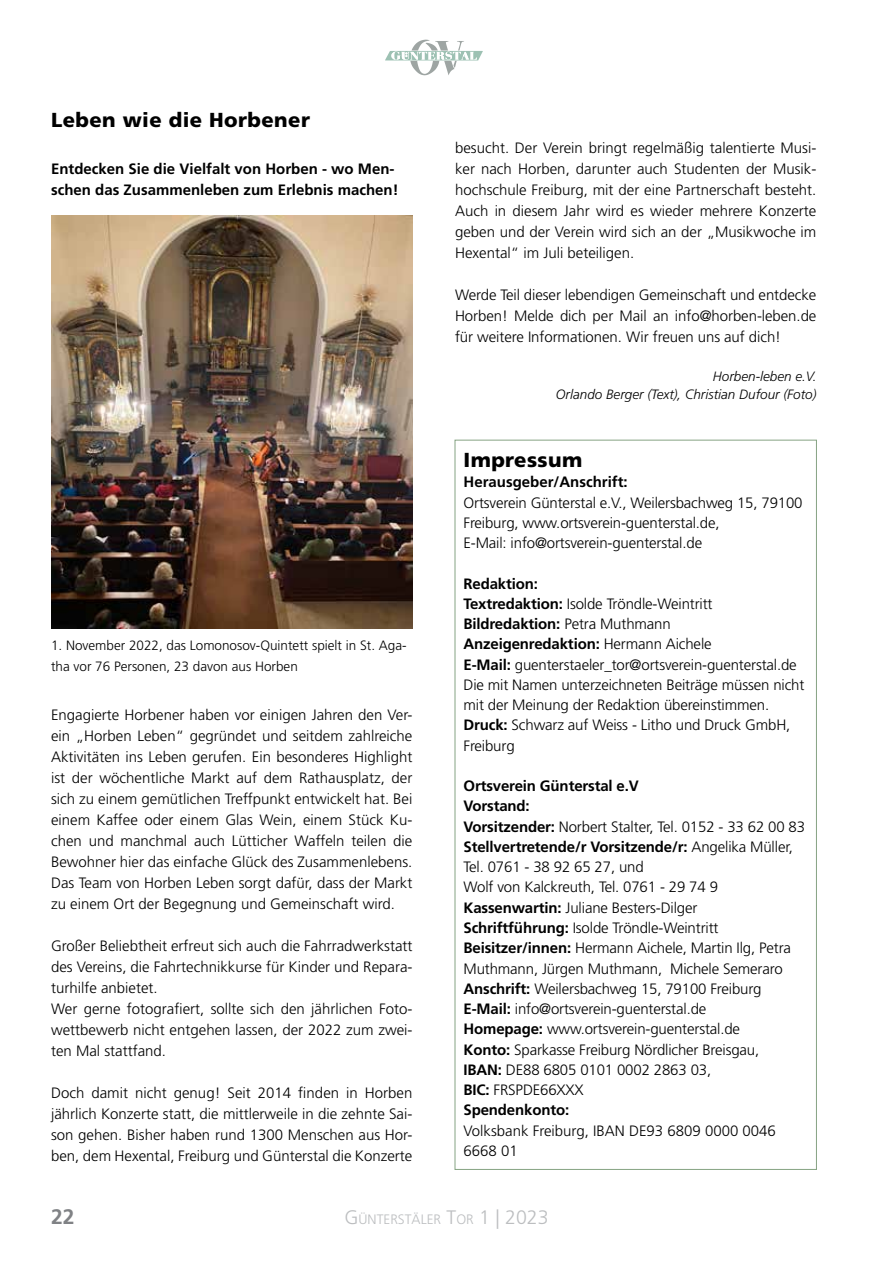
<style>
.page{position:relative;width:893px;height:1263px;background:#fff}
.page>*{position:absolute;margin:0;border:0;box-sizing:border-box;transform-origin:0 0}
.t1{font:700 21px "Frutiger LT";color:#808285}
.t2{font:900 20.25px "Frutiger LT";letter-spacing:.02em;color:#000}
.t3{font:300 15px/20.2px "Frutiger LT";letter-spacing:-.01em;color:#000}
.t4{font:700 15px/21px "Frutiger LT";color:#000}
.t5{font:300 13.65px "Frutiger LT";color:#bcbec0}
.t6{font:300 13.5px/21px "Frutiger LT";color:#000}
.t7{font:italic 300 13.5px/18px "Frutiger LT";color:#000;text-align:right}
.s1{font-weight:700}
.s2{font-size:19.5px}
</style>
<div class="page">
<svg style="left:385px;top:40px;width:98px;height:36px"></svg>
<img style="left:51px;top:215px;width:361px;height:413px">
<h2 class="t2" style="left:51px;top:107px;width:260px">Leben wie die Horbener</h2>
<p class="t4" style="left:51px;top:158px;width:349px">Entdecken Sie die Vielfalt von Horben - wo Men&shy;schen das Zusammenleben zum Erlebnis machen!</p>
<p class="t6" style="left:51px;top:635px;width:357px">1. November 2022, das Lomonosov-Quintett spielt in St. Aga&shy;tha vor 76 Personen, 23 davon aus Horben</p>
<p class="t3" style="left:51px;top:704px;width:363px;line-height:21px;text-align:justify">Engagierte Horbener haben vor einigen Jahren den Ver&shy;ein „Horben Leben“ gegründet und seitdem zahlreiche Aktivitäten ins Leben gerufen. Ein besonderes Highlight ist der wöchentliche Markt auf dem Rathausplatz, der sich zu einem gemütlichen Treffpunkt entwickelt hat. Bei einem Kaffee oder einem Glas Wein, einem Stück Ku&shy;chen und manchmal auch Lütticher Waffeln teilen die Bewohner hier das einfache Glück des Zusammenlebens.<br>Das Team von Horben Leben sorgt dafür, dass der Markt zu einem Ort der Begegnung und Gemeinschaft wird.</p>
<p class="t3" style="left:51px;top:935px;width:363px;line-height:21px">Großer Beliebtheit erfreut sich auch die Fahrradwerkstatt des Vereins, die Fahrtechnikkurse für Kinder und Repara&shy;turhilfe anbietet.<br>Wer gerne fotografiert, sollte sich den jährlichen Foto&shy;wettbewerb nicht entgehen lassen, der 2022 zum zwei&shy;ten Mal stattfand.</p>
<p class="t3" style="left:51px;top:1082px;width:363px;line-height:21px;text-align:justify">Doch damit nicht genug! Seit 2014 finden in Horben jährlich Konzerte statt, die mittlerweile in die zehnte Sai&shy;son gehen. Bisher haben rund 1300 Menschen aus Hor&shy;ben, dem Hexental, Freiburg und Günterstal die Konzerte</p>
<p class="t3" style="left:455px;top:137px;width:363px;line-height:21px;text-align:justify">besucht. Der Verein bringt regelmäßig talentierte Musi&shy;ker nach Horben, darunter auch Studenten der Musik&shy;hochschule Freiburg, mit der eine Partnerschaft besteht.<br>Auch in diesem Jahr wird es wieder mehrere Konzerte geben und der Verein wird sich an der „Musikwoche im Hexental“ im Juli beteiligen.</p>
<p class="t3" style="left:455px;top:284px;width:363px;line-height:21px;text-align:justify">Werde Teil dieser lebendigen Gemeinschaft und entdecke Horben! Melde dich per Mail an info@horben-leben.de für weitere Informationen. Wir freuen uns auf dich!</p>
<p class="t7" style="left:556px;top:367px;width:262px">Horben-leben e.V.<br>Orlando Berger (Text), Christian Dufour (Foto)</p>
<h2 class="t2" style="left:463px;top:448px;width:120px">Impressum</h2>
<p class="t4" style="left:463px;top:472px;width:166px">Herausgeber/Anschrift:</p>
<p class="t3" style="left:463px;top:493px;width:341px">Ortsverein Günterstal e.V., Weilersbachweg 15, 79100<br>Freiburg, www.ortsverein-guenterstal.de,<br>E-Mail: info@ortsverein-guenterstal.de</p>
<p class="t3" style="left:463px;top:574px;width:342px"><span class="s1">Redaktion:<br>Textredaktion:</span> Isolde Tröndle-Weintritt <span class="s1">Bildredaktion:</span> Petra Muthmann <span class="s1">Anzeigenredaktion:</span> Hermann Aichele<br><span class="s1">E-Mail:</span> guenterstaeler_tor@ortsverein-guenterstal.de Die mit Namen unterzeichneten Beiträge müssen nicht mit der Meinung der Redaktion übereinstimmen.<br><span class="s1">Druck:</span> Schwarz auf Weiss - Litho und Druck GmbH, Freiburg</p>
<p class="t3" style="left:463px;top:776px;width:343px"><span class="s1">Ortsverein Günterstal e.V<br>Vorstand:<br>Vorsitzender:</span> Norbert Stalter, Tel. 0152 - 33 62 00 83<br><span class="s1">Stellvertretende/r Vorsitzende/r:</span> Angelika Müller, Tel. 0761 - 38 92 65 27, und<br>Wolf von Kalckreuth, Tel. 0761 - 29 74 9<br><span class="s1">Kassenwartin:</span> Juliane Besters-Dilger <span class="s1">Schriftführung:</span> Isolde Tröndle-Weintritt <span class="s1">Beisitzer/innen:</span> Hermann Aichele, Martin Ilg, Petra Muthmann, Jürgen Muthmann, Michele Semeraro <span class="s1">Anschrift:</span> Weilersbachweg 15, 79100 Freiburg <span class="s1">E-Mail:</span> info@ortsverein-guenterstal.de<br><span class="s1">Homepage:</span> www.ortsverein-guenterstal.de<br><span class="s1">Konto:</span> Sparkasse Freiburg Nördlicher Breisgau,<br><span class="s1">IBAN:</span> DE88 6805 0101 0002 2863 03,<br><span class="s1">BIC:</span> FRSPDE66XXX<br><span class="s1">Spendenkonto:</span></p>
<p class="t3" style="left:463px;top:1120px;width:314px">Volksbank Freiburg, IBAN DE93 6809 0000 0046<br>6668 01</p>
<h1 class="t1" style="left:51px;top:1204px;width:25px">22</h1>
<p class="t5" style="left:344px;top:1212px;width:206px"><span class="s2">G</span>ÜNTERSTÄLER <span class="s2">T</span>OR <span class="s2">1 | 2023</span></p>
</div>
